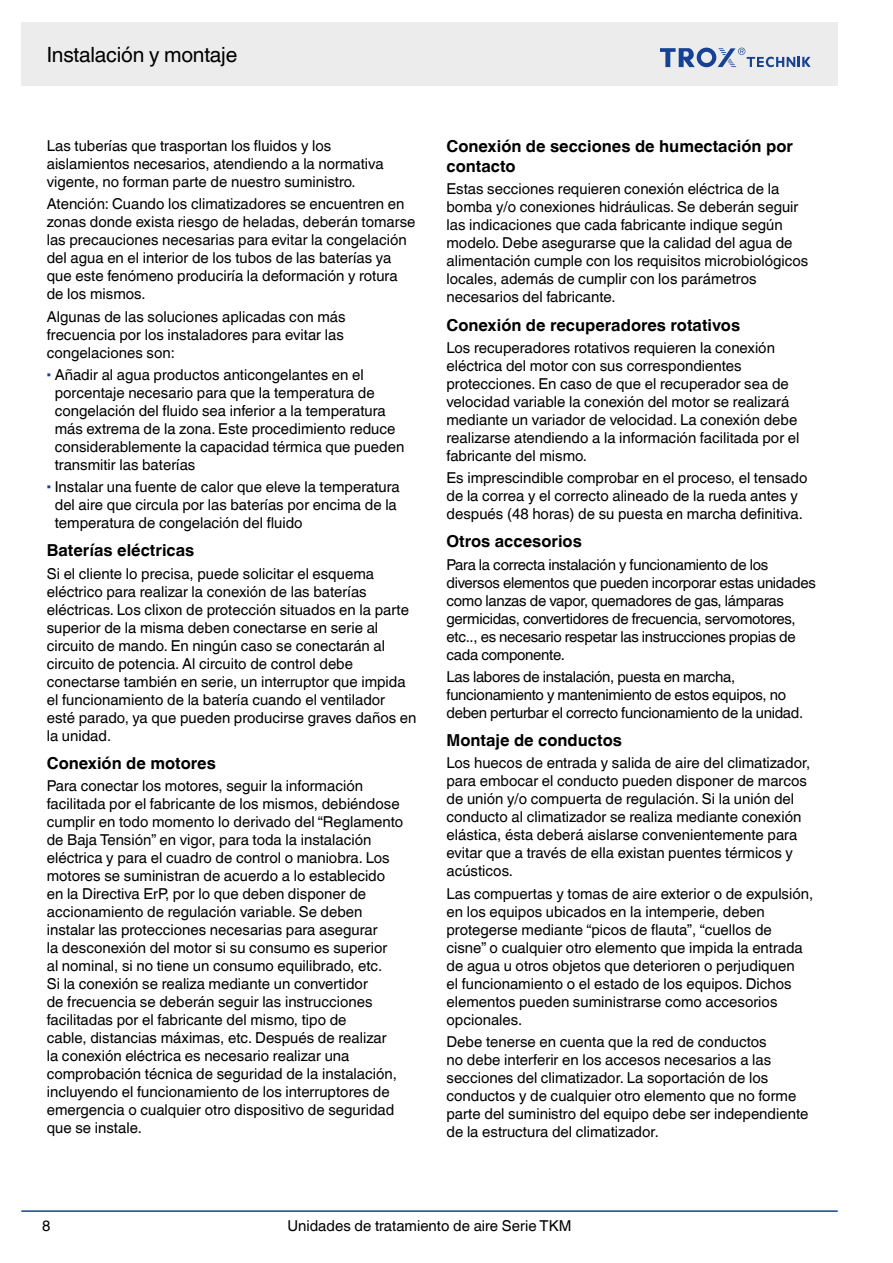
<style>
.page{position:relative;width:893px;height:1263px;background:#fff}
.page>*{position:absolute;margin:0;border:0;box-sizing:border-box;transform-origin:0 0}
.t1{font:21px "TROX Helvetica";letter-spacing:-.01em;color:#000}
.t2{font:700 16.5px/19.8px "TROX Helvetica";color:#000}
.t3{font:15px/18px "TROX Helvetica";color:#000}
.t4{font:15px/18px "TROX Helvetica";letter-spacing:-.02em;color:#000}
.s1{color:#164194}
</style>
<div class="page">
<div style="left:21px;top:22px;width:817px;height:64px;background:#ececec"></div>
<svg style="left:660px;top:48px;width:151px;height:20px"></svg>
<hr style="left:21px;top:1210px;width:817px;height:2px;background:#114490">
<h1 class="t1" style="left:47px;top:42px;width:192px">Instalación y montaje</h1>
<p class="t3" style="left:47px;top:137px;width:338px">Las tuberías que trasportan los fluidos y los aislamientos necesarios, atendiendo a la normativa vigente, no forman parte de nuestro suministro.</p>
<p class="t3" style="left:47px;top:195px;width:370px">Atención: Cuando los climatizadores se encuentren en zonas donde exista riesgo de heladas, deberán tomarse las precauciones necesarias para evitar la congelación del agua en el interior de los tubos de las baterías ya que este fenómeno produciría la deformación y rotura de los mismos.</p>
<p class="t3" style="left:47px;top:307px;width:300px;text-align:justify">Algunas de las soluciones aplicadas con más frecuencia por los instaladores para evitar las congelaciones son:</p>
<p class="t3" style="left:55px;top:366px;width:351px;text-indent:-8px"><span class="s1">▪</span> Añadir al agua productos anticongelantes en el porcentaje necesario para que la temperatura de congelación del fluido sea inferior a la temperatura más extrema de la zona. Este procedimiento reduce considerablemente la capacidad térmica que pueden transmitir las baterías</p>
<p class="t3" style="left:55px;top:478px;width:346px;text-indent:-8px"><span class="s1">▪</span> Instalar una fuente de calor que eleve la temperatura del aire que circula por las baterías por encima de la temperatura de congelación del fluido</p>
<p class="t2" style="left:47px;top:541px;width:149px">Baterías eléctricas</p>
<p class="t3" style="left:47px;top:564px;width:371px">Si el cliente lo precisa, puede solicitar el esquema eléctrico para realizar la conexión de las baterías eléctricas. Los clixon de protección situados en la parte superior de la misma deben conectarse en serie al circuito de mando. En ningún caso se conectarán al circuito de potencia. Al circuito de control debe conectarse también en serie, un interruptor que impida el funcionamiento de la batería cuando el ventilador esté parado, ya que pueden producirse graves daños en la unidad.</p>
<p class="t2" style="left:47px;top:753px;width:171px">Conexión de motores</p>
<p class="t3" style="left:47px;top:777px;width:358px">Para conectar los motores, seguir la información facilitada por el fabricante de los mismos, debiéndose cumplir en todo momento lo derivado del “Reglamento de Baja Tensión” en vigor, para toda la instalación eléctrica y para el cuadro de control o maniobra. Los motores se suministran de acuerdo a lo establecido en la Directiva ErP, por lo que deben disponer de accionamiento de regulación variable. Se deben instalar las protecciones necesarias para asegurar<br>la desconexión del motor si su consumo es superior<br>al nominal, si no tiene un consumo equilibrado, etc.<br>Si la conexión se realiza mediante un convertidor<br>de frecuencia se deberán seguir las instrucciones facilitadas por el fabricante del mismo, tipo de<br>cable, distancias máximas, etc. Después de realizar<br>la conexión eléctrica es necesario realizar una comprobación técnica de seguridad de la instalación, incluyendo el funcionamiento de los interruptores de emergencia o cualquier otro dispositivo de seguridad que se instale.</p>
<p class="t2" style="left:446px;top:137px;width:348px">Conexión de secciones de humectación por contacto</p>
<p class="t3" style="left:446px;top:180px;width:363px">Estas secciones requieren conexión eléctrica de la bomba y/o conexiones hidráulicas. Se deberán seguir las indicaciones que cada fabricante indique según modelo. Debe asegurarse que la calidad del agua de alimentación cumple con los requisitos microbiológicos locales, además de cumplir con los parámetros necesarios del fabricante.</p>
<p class="t2" style="left:446px;top:315px;width:295px">Conexión de recuperadores rotativos</p>
<p class="t3" style="left:446px;top:339px;width:354px">Los recuperadores rotativos requieren la conexión eléctrica del motor con sus correspondientes protecciones. En caso de que el recuperador sea de velocidad variable la conexión del motor se realizará mediante un variador de velocidad. La conexión debe realizarse atendiendo a la información facilitada por el fabricante del mismo.</p>
<p class="t3" style="left:446px;top:469px;width:362px">Es imprescindible comprobar en el proceso, el tensado de la correa y el correcto alineado de la rueda antes y después (48 horas) de su puesta en marcha definitiva.</p>
<p class="t2" style="left:446px;top:532px;width:137px">Otros accesorios</p>
<p class="t4" style="left:446px;top:555px;width:371px">Para la correcta instalación y funcionamiento de los diversos elementos que pueden incorporar estas unidades como lanzas de vapor, quemadores de gas, lámparas germicidas, convertidores de frecuencia, servomotores, etc.., es necesario respetar las instrucciones propias de cada componente.</p>
<p class="t4" style="left:446px;top:668px;width:358px">Las labores de instalación, puesta en marcha, funcionamiento y mantenimiento de estos equipos, no deben perturbar el correcto funcionamiento de la unidad.</p>
<p class="t2" style="left:446px;top:731px;width:177px">Montaje de conductos</p>
<p class="t3" style="left:446px;top:754px;width:365px">Los huecos de entrada y salida de aire del climatizador, para embocar el conducto pueden disponer de marcos de unión y/o compuerta de regulación. Si la unión del conducto al climatizador se realiza mediante conexión elástica, ésta deberá aislarse convenientemente para evitar que a través de ella existan puentes térmicos y acústicos.</p>
<p class="t3" style="left:446px;top:884px;width:368px">Las compuertas y tomas de aire exterior o de expulsión, en los equipos ubicados en la intemperie, deben protegerse mediante “picos de flauta”, “cuellos de cisne” o cualquier otro elemento que impida la entrada de agua u otros objetos que deterioren o perjudiquen<br>el funcionamiento o el estado de los equipos. Dichos elementos pueden suministrarse como accesorios opcionales.</p>
<p class="t3" style="left:446px;top:1033px;width:363px">Debe tenerse en cuenta que la red de conductos<br>no debe interferir en los accesos necesarios a las secciones del climatizador. La soportación de los conductos y de cualquier otro elemento que no forme parte del suministro del equipo debe ser independiente de la estructura del climatizador.</p>
<p class="t3" style="left:42px;top:1217px;width:10px">8</p>
<p class="t3" style="left:287px;top:1217px;width:286px">Unidades de tratamiento de aire Serie TKM</p>
</div>
